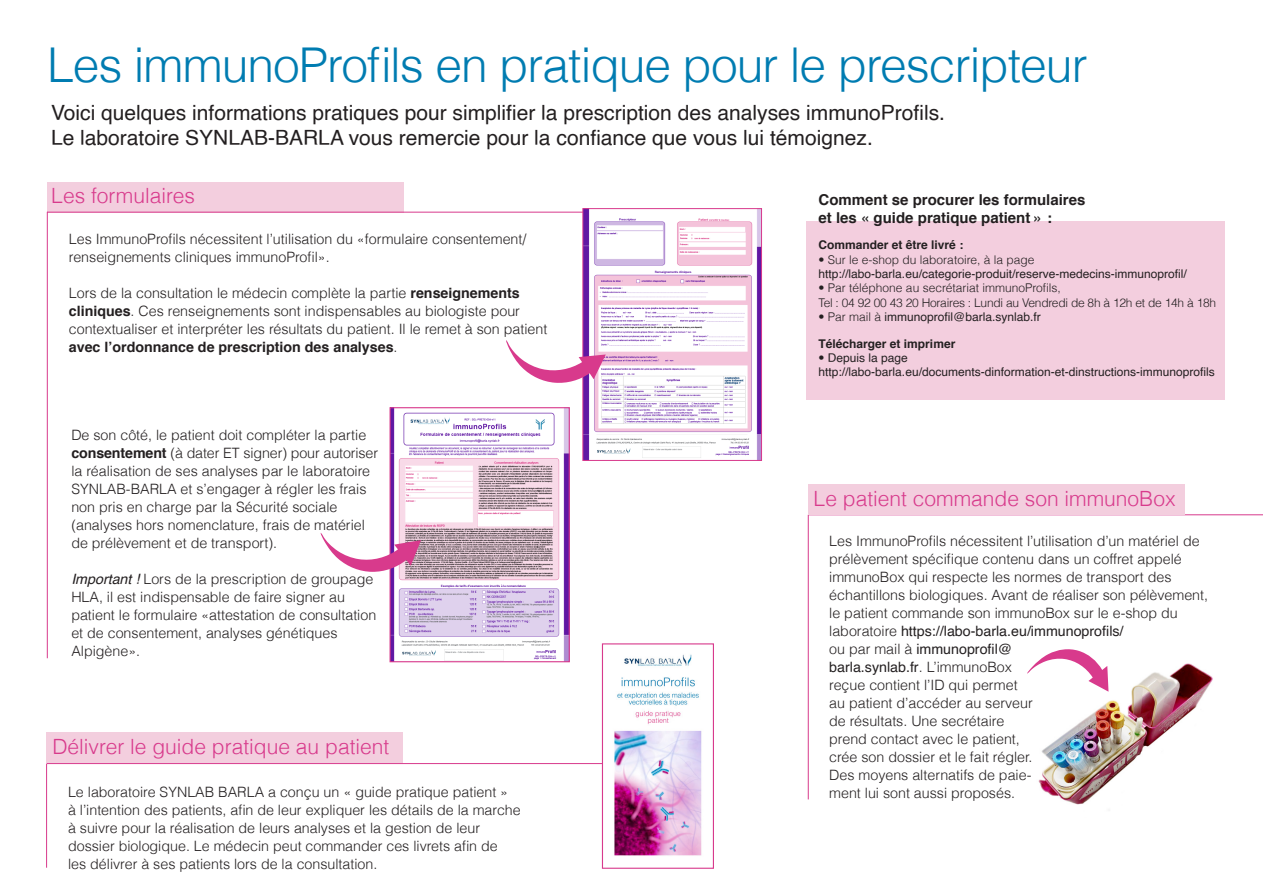
<style>
.page{position:relative;width:1263px;height:893px;background:#fff}
.page>*{position:absolute;margin:0;border:0;box-sizing:border-box;transform-origin:0 0}
.t1{font:300 48px "Helvetica";letter-spacing:-.02em;color:#007cb1}
.t2{font:21px/25.2px "Helvetica";color:#231f20}
.t3{font:300 21px "Helvetica";color:#d83a8c}
.t4{font:700 15px "Helvetica";color:#231f20}
.t5{font:300 14.25px/18px "Helvetica";color:#231f20}
.t6{font:12px "Helvetica";color:#231f20}
.t7{font:300 12px "Helvetica";color:#231f20}
.t8{font:300 12px "Helvetica";letter-spacing:-.02em;color:#231f20}
.t9{font:700 12px "Helvetica";color:#231f20}
.s1{font-weight:700}
.s2{font-weight:400;font-style:italic}
.s3{font-weight:300}
.s4{font-weight:400}
</style>
<div class="page">
<div style="left:47px;top:182px;width:356px;height:31px;background:#f3cede"></div>
<hr style="left:47px;top:212px;width:1px;height:446px;background:#d83a8c">
<hr style="left:47px;top:212px;width:551px;height:1px;background:#d83a8c">
<hr style="left:47px;top:763px;width:619px;height:1px;background:#d83a8c">
<img style="left:391px;top:409px;width:177px;height:251px">
<div style="left:389px;top:407px;width:181px;height:255px;border:1px solid #d83a8c"></div>
<img style="left:585px;top:210px;width:175px;height:249px">
<div style="left:583px;top:208px;width:179px;height:253px;border:1px solid #d83a8c"></div>
<svg style="left:506px;top:340px;width:100px;height:44px"></svg>
<img style="left:605px;top:654px;width:97px;height:202px">
<div style="left:602px;top:643px;width:112px;height:226px;border:1px solid #d83a8c"></div>
<div style="left:47px;top:732px;width:356px;height:31px;background:#f3cede"></div>
<svg style="left:320px;top:532px;width:101px;height:40px"></svg>
<div style="left:806px;top:221px;width:419px;height:179px;background:#f3cede"></div>
<hr style="left:808px;top:515px;width:1px;height:284px;background:#d83a8c">
<hr style="left:808px;top:515px;width:455px;height:1px;background:#d83a8c">
<div style="left:808px;top:484px;width:376px;height:30px;background:#f3cede"></div>
<img style="left:1038px;top:663px;width:175px;height:142px">
<svg style="left:1027px;top:649px;width:81px;height:43px"></svg>
<hr style="left:46px;top:764px;width:1px;height:104px;background:#d83a8c">
<p class="t1" style="left:47px;top:26px;width:1042px">Les immunoProfils en pratique pour le prescripteur</p>
<p class="t2" style="left:51px;top:101px;width:895px">Voici quelques informations pratiques pour simplifier la prescription des analyses immunoProfils.<br>Le laboratoire SYNLAB-BARLA vous remercie pour la confiance que vous lui témoignez.</p>
<p class="t3" style="left:51px;top:179px;width:145px">Les formulaires</p>
<p class="t5" style="left:69px;top:230px;width:459px">Les ImmunoProfils nécessitent l’utilisation du «formulaire consentement/ renseignements cliniques immunoProfil».</p>
<p class="t5" style="left:69px;top:284px;width:480px">Lors de la consultation le médecin complète la partie <span class="s1">renseignements cliniques</span>. Ces renseignements sont indispensables au biologiste pour contextualiser et interpréter les résultats du patient. Il le remet à son patient <span class="s1">avec l’ordonnance de prescription des analyses</span>.</p>
<p class="t5" style="left:71px;top:425px;width:308px">De son côté, le patient doit compléter la partie <span class="s1">consentement</span> (à dater ET signer) pour autoriser la réalisation de ses analyses par le laboratoire SYNLAB-BARLA et s’engager à régler les frais non pris en charge par la Sécurité sociale (analyses hors nomenclature, frais de matériel de prélèvement et de transport).</p>
<p class="t5" style="left:71px;top:569px;width:303px"><span class="s2">Important !</span> Lors de la prescription de groupage<br>HLA, il est indispensable de faire signer au</p>
<p class="t5" style="left:71px;top:605px;width:306px">patient le formulaire «attestation de consultation</p>
<p class="t5" style="left:71px;top:623px;width:268px">et de consentement, analyses génétiques</p>
<p class="t5" style="left:71px;top:641px;width:70px">Alpigène».</p>
<p class="t3" style="left:52px;top:729px;width:338px">Délivrer le guide pratique au patient</p>
<p class="t5" style="left:68px;top:782px;width:454px">Le laboratoire SYNLAB BARLA a conçu un « guide pratique patient »<br>à l’intention des patients, afin de leur expliquer les détails de la marche à suivre pour la réalisation de leurs analyses et la gestion de leur dossier biologique. Le médecin peut commander ces livrets afin de<br>les délivrer à ses patients lors de la consultation.</p>
<p class="t4" style="left:819px;top:187px;width:268px">Comment se procurer les formulaires</p>
<p class="t4" style="left:819px;top:205px;width:235px">et les « guide pratique patient » :</p>
<p class="t9" style="left:819px;top:235px;width:146px">Commander et être livré :</p>
<p class="t7" style="left:819px;top:250px;width:217px">• Sur le e-shop du laboratoire, à la page</p>
<p class="t6" style="left:819px;top:264px;width:370px">http://labo-barla.eu/categorie-produit/reserve-medecins-immunoprofil/</p>
<p class="t7" style="left:819px;top:278px;width:244px">• Par téléphone au secrétariat immunoProfils,</p>
<p class="t8" style="left:819px;top:293px;width:399px">Tel : 04 92 00 43 20 Horaires : Lundi au Vendredi de 8h à 12h et de 14h à 18h</p>
<p class="t6" style="left:819px;top:308px;width:224px"><span class="s3">• Par mail à</span> immunoprofil@barla.synlab.fr</p>
<p class="t9" style="left:819px;top:334px;width:138px">Télécharger et imprimer</p>
<p class="t6" style="left:819px;top:348px;width:91px"><span class="s3">•</span> Depuis la page</p>
<p class="t6" style="left:819px;top:363px;width:398px">http://labo-barla.eu/documents-dinformation-et-dinstructions-immunoprofils</p>
<p class="t3" style="left:814px;top:482px;width:363px">Le patient commande son immunoBox</p>
<p class="t5" style="left:829px;top:531px;width:380px">Les ImmunoProfils nécessitent l’utilisation d’un matériel de prélèvement spécifique contenu dans un coffret appelé immunoBox qui respecte les normes de transport des échantillons biologiques. Avant de réaliser son pélèvement, le patient commande son immunoBox sur le e-shop du laboratoire <span class="s4">https://labo-barla.eu/immunoprofils/</span></p>
<p class="t5" style="left:829px;top:639px;width:205px">ou par mail à <span class="s4">immunoprofil@ barla.synlab.fr</span>. L’immunoBox reçue contient l’ID qui permet au patient d’accéder au serveur de résultats. Une secrétaire prend contact avec le patient, crée son dossier et le fait régler.<br>Des moyens alternatifs de paie&shy;ment lui sont aussi proposés.</p>
</div>
